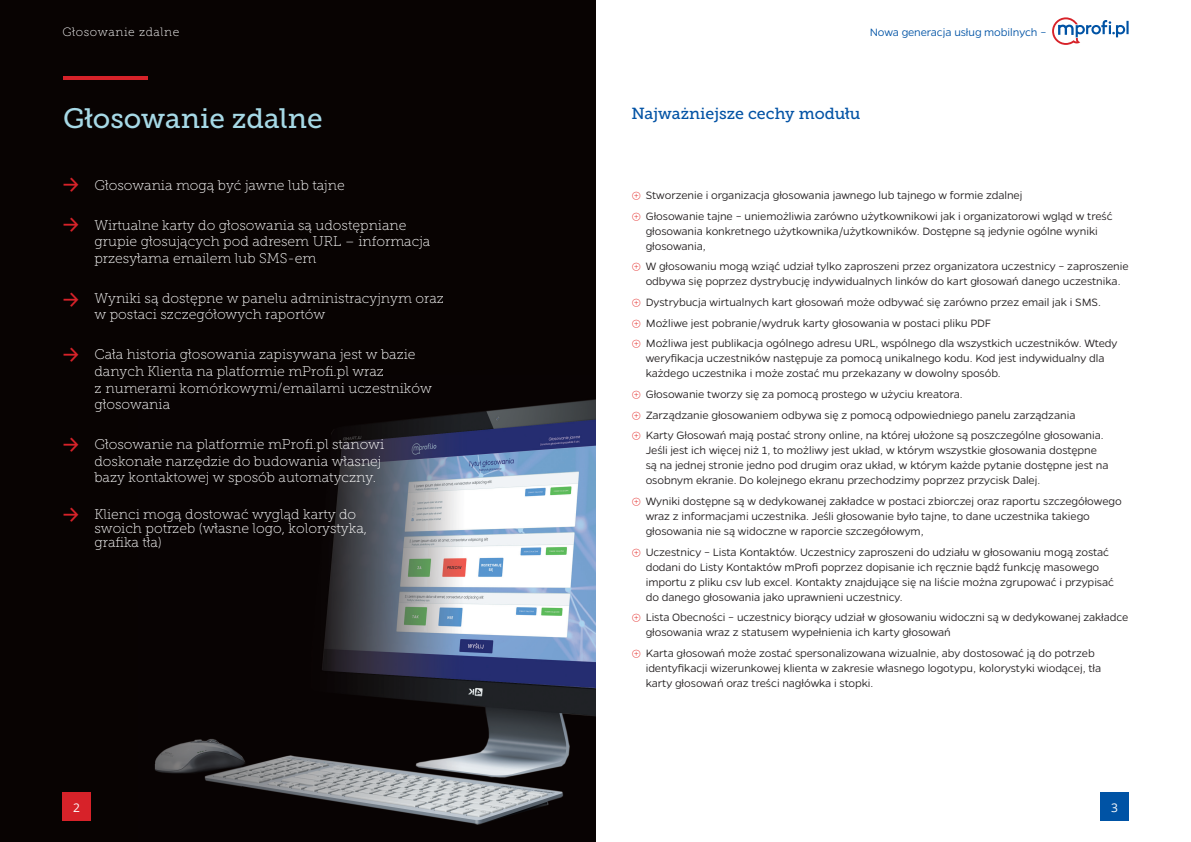
<style>
.page{position:relative;width:1191px;height:842px;background:#fff}
.page>*{position:absolute;margin:0;border:0;box-sizing:border-box;transform-origin:0 0}
.t1{font:28px "Museo Slab 500";color:#a6d9e6}
.t2{font:24px/40px "Gentona";color:#d62229}
.t3{font:16px "Museo Slab 500";color:#0353a5}
.t4{font:14px/16.8px "Museo Slab 100";color:#fff}
.t5{font:300 12px/15px "Gentona";letter-spacing:-.01em;color:#231f20}
.t6{font:300 12px "Gentona";letter-spacing:-.01em;color:#0053a5}
.t7{font:12px "Museo Slab 100";letter-spacing:.05em;color:#fff}
.t8{font:12px "Open Sans";color:#fff}
.s1{font-family:"Panton Icons D";font-weight:700;font-size:9px;color:#e42b29}
</style>
<div class="page">
<div style="left:0;top:0;width:595px;height:842px;background:#080302"></div>
<svg style="left:1052px;top:17px;width:76px;height:28px"></svg>
<div style="left:62px;top:793px;width:29px;height:28px;background:#d72229"></div>
<div style="left:1100px;top:793px;width:28px;height:28px;background:#0053a5"></div>
<img style="left:154px;top:399px;width:441px;height:426px">
<hr style="left:63px;top:77px;width:85px;height:3px;background:#d62229">
<p class="t7" style="left:62px;top:26px;width:118px">Głosowanie zdalne</p>
<p class="t6" style="left:869px;top:26px;width:178px">Nowa generacja usług mobilnych –</p>
<h1 class="t1" style="left:63px;top:103px;width:261px">Głosowanie zdalne</h1>
<h2 class="t2" style="left:63px;top:164px;width:17px">→ →</h2>
<h2 class="t2" style="left:63px;top:279px;width:17px">→</h2>
<h2 class="t2" style="left:63px;top:334px;width:17px">→</h2>
<h2 class="t2" style="left:63px;top:424px;width:17px">→</h2>
<h2 class="t2" style="left:63px;top:494px;width:17px">→</h2>
<p class="t4" style="left:94px;top:177px;width:252px">Głosowania mogą być jawne lub tajne</p>
<p class="t4" style="left:94px;top:216px;width:337px">Wirtualne karty do głosowania są udostępniane grupie głosujących pod adresem URL – informacja przesyłama emailem lub SMS-em</p>
<p class="t4" style="left:94px;top:290px;width:351px">Wyniki są dostępne w panelu administracyjnym oraz w postaci szczegółowych raportów</p>
<p class="t4" style="left:94px;top:346px;width:339px">Cała historia głosowania zapisywana jest w bazie danych Klienta na platformie mProfi.pl wraz<br>z numerami komórkowymi/emailami uczestników głosowania</p>
<p class="t4" style="left:94px;top:436px;width:291px">Głosowanie na platformie mProfi.pl stanowi doskonałe narzędzie do budowania własnej bazy kontaktowej w sposób automatyczny.</p>
<p class="t4" style="left:94px;top:507px;width:274px;line-height:14px">Klienci mogą dostować wygląd karty do swoich potrzeb (własne logo, kolorystyka, grafika tła)</p>
<h3 class="t3" style="left:631px;top:104px;width:230px">Najważniejsze cechy modułu</h3>
<p class="t5" style="left:631px;top:185px;width:482px;line-height:20.7px"><span class="s1">G</span> Stworzenie i organizacja głosowania jawnego lub tajnego w formie zdalnej<br><span class="s1">G</span> Głosowanie tajne – uniemożliwia zarówno użytkownikowi jak i organizatorowi wgląd w treść</p>
<p class="t5" style="left:645px;top:223px;width:453px">głosowania konkretnego użytkownika/użytkowników. Dostępne są jedynie ogólne wyniki głosowania,</p>
<p class="t5" style="left:631px;top:259px;width:498px;text-align:center"><span class="s1">G</span> W głosowaniu mogą wziąć udział tylko zaproszeni przez organizatora uczestnicy – zaproszenie odbywa się poprzez dystrybucję indywidualnych linków do kart głosowań danego uczestnika.</p>
<p class="t5" style="left:631px;top:292px;width:487px;line-height:20.7px"><span class="s1">G</span> Dystrybucja wirtualnych kart głosowań może odbywać się zarówno przez email jak i SMS.<br><span class="s1">G</span> Możliwe jest pobranie/wydruk karty głosowania w postaci pliku PDF<br><span class="s1">G</span> Możliwa jest publikacja ogólnego adresu URL, wspólnego dla wszystkich uczestników. Wtedy</p>
<p class="t5" style="left:645px;top:351px;width:460px">weryfikacja uczestników następuje za pomocą unikalnego kodu. Kod jest indywidualny dla każdego uczestnika i może zostać mu przekazany w dowolny sposób.</p>
<p class="t5" style="left:631px;top:384px;width:474px;line-height:20.7px"><span class="s1">G</span> Głosowanie tworzy się za pomocą prostego w użyciu kreatora.<br><span class="s1">G</span> Zarządzanie głosowaniem odbywa się z pomocą odpowiedniego panelu zarządzania<br><span class="s1">G</span> Karty Głosowań mają postać strony online, na której ułożone są poszczególne głosowania.</p>
<p class="t5" style="left:645px;top:443px;width:464px">Jeśli jest ich więcej niż 1, to możliwy jest układ, w którym wszystkie głosowania dostępne są na jednej stronie jedno pod drugim oraz układ, w którym każde pytanie dostępne jest na osobnym ekranie. Do kolejnego ekranu przechodzimy poprzez przycisk Dalej.</p>
<p class="t5" style="left:645px;top:494px;width:477px;text-indent:-14px"><span class="s1">G</span> Wyniki dostępne są w dedykowanej zakładce w postaci zbiorczej oraz raportu szczegółowego wraz z informacjami uczestnika. Jeśli głosowanie było tajne, to dane uczestnika takiego głosowania nie są widoczne w raporcie szczegółowym,</p>
<p class="t5" style="left:645px;top:544px;width:470px;text-indent:-14px"><span class="s1">G</span> Uczestnicy – Lista Kontaktów. Uczestnicy zaproszeni do udziału w głosowaniu mogą zostać dodani do Listy Kontaktów mProfi poprzez dopisanie ich ręcznie bądź funkcję masowego importu z pliku csv lub excel. Kontakty znajdujące się na liście można zgrupować i przypisać do danego głosowania jako uprawnieni uczestnicy.</p>
<p class="t5" style="left:645px;top:610px;width:484px;text-indent:-14px"><span class="s1">G</span> Lista Obecności – uczestnicy biorący udział w głosowaniu widoczni są w dedykowanej zakładce głosowania wraz z statusem wypełnienia ich karty głosowań</p>
<p class="t5" style="left:645px;top:646px;width:457px;text-indent:-14px"><span class="s1">G</span> Karta głosowań może zostać spersonalizowana wizualnie, aby dostosować ją do potrzeb identyfikacji wizerunkowej klienta w zakresie własnego logotypu, kolorystyki wiodącej, tła karty głosowań oraz treści nagłówka i stopki.</p>
<p class="t8" style="left:73px;top:799px;width:8px">2</p>
<p class="t8" style="left:1111px;top:799px;width:8px">3</p>
</div>
